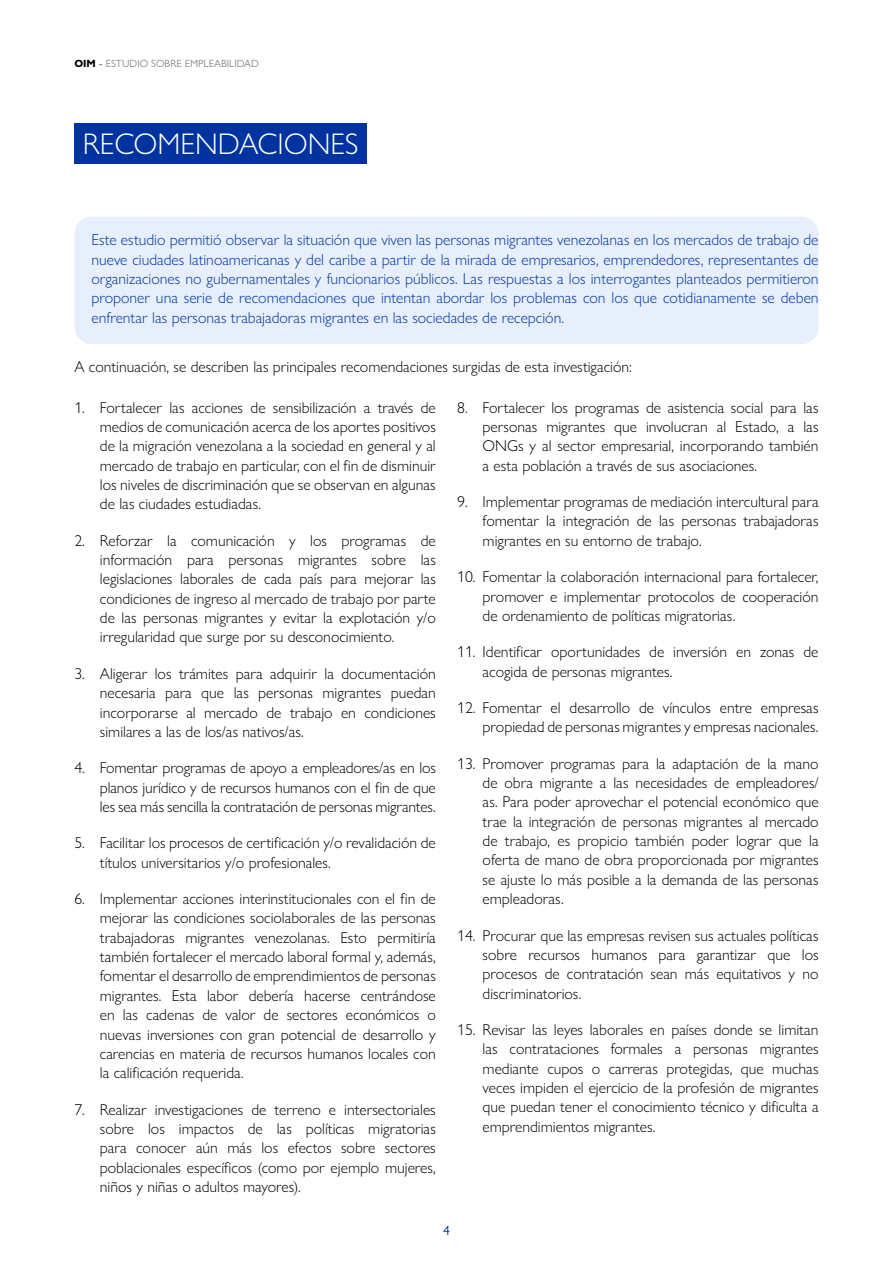
<style>
.page{position:relative;width:893px;height:1263px;background:#fff}
.page>*{position:absolute;margin:0;border:0;box-sizing:border-box;transform-origin:0 0}
.t1{font:300 30px "Gill Sans Nova";color:#fff}
.t2{font:300 15.75px/19.4px "Gill Sans Nova";color:#000;text-align:justify}
.t3{font:300 15.75px/19.4px "Gill Sans Nova";color:#0033a0;text-align:justify}
.t4{font:13.5px "Gill Sans Nova";color:#0033a0}
.t5{font:10.5px "Gill Sans Nova";color:#878787}
.s1{font-weight:700;color:#000}
.s2{font-weight:600}
</style>
<div class="page">
<div style="left:74px;top:123px;width:293px;height:41px;background:#0033a0"></div>
<div style="left:74px;top:217px;width:745px;height:127px;background:#e6effb;border-radius:17px"></div>
<p class="t5" style="left:74px;top:57px;width:186px"><span class="s1">OIM</span> <span class="s2">-</span> ESTUDIO SOBRE EMPLEABILIDAD</p>
<h1 class="t1" style="left:83px;top:125px;width:277px">RECOMENDACIONES</h1>
<p class="t3" style="left:91px;top:230px;width:729px">Este estudio permitió observar la situación que viven las personas migrantes venezolanas en los mercados de trabajo de nueve ciudades latinoamericanas y del caribe a partir de la mirada de empresarios, emprendedores, representantes de organizaciones no gubernamentales y funcionarios públicos. Las respuestas a los interrogantes planteados permitieron proponer una serie de recomendaciones que intentan abordar los problemas con los que cotidianamente se deben enfrentar las personas trabajadoras migrantes en las sociedades de recepción.</p>
<p class="t2" style="left:74px;top:357px;width:559px">A continuación, se describen las principales recomendaciones surgidas de esta investigación:</p>
<p class="t2" style="left:100px;top:397px;width:337px;text-indent:-25px">1. Fortalecer las acciones de sensibilización a través de medios de comunicación acerca de los aportes positivos de la migración venezolana a la sociedad en general y al mercado de trabajo en particular, con el fin de disminuir los niveles de discriminación que se observan en algunas de las ciudades estudiadas.</p>
<p class="t2" style="left:100px;top:530px;width:337px;text-indent:-25px">2. Reforzar la comunicación y los programas de información para personas migrantes sobre las legislaciones laborales de cada país para mejorar las condiciones de ingreso al mercado de trabajo por parte de las personas migrantes y evitar la explotación y/o irregularidad que surge por su desconocimiento.</p>
<p class="t2" style="left:100px;top:664px;width:337px;text-indent:-25px">3. Aligerar los trámites para adquirir la documentación necesaria para que las personas migrantes puedan incorporarse al mercado de trabajo en condiciones similares a las de los/as nativos/as.</p>
<p class="t2" style="left:100px;top:758px;width:337px;text-indent:-25px">4. Fomentar programas de apoyo a empleadores/as en los planos jurídico y de recursos humanos con el fin de que les sea más sencilla la contratación de personas migrantes.</p>
<p class="t2" style="left:100px;top:833px;width:337px;text-indent:-25px">5. Facilitar los procesos de certificación y/o revalidación de títulos universitarios y/o profesionales.</p>
<p class="t2" style="left:100px;top:889px;width:337px;text-indent:-25px">6. Implementar acciones interinstitucionales con el fin de mejorar las condiciones sociolaborales de las personas trabajadoras migrantes venezolanas. Esto permitiría también fortalecer el mercado laboral formal y, además, fomentar el desarrollo de emprendimientos de personas migrantes. Esta labor debería hacerse centrándose en las cadenas de valor de sectores económicos o nuevas inversiones con gran potencial de desarrollo y carencias en materia de recursos humanos locales con la calificación requerida.</p>
<p class="t2" style="left:100px;top:1099px;width:337px;text-indent:-25px">7. Realizar investigaciones de terreno e intersectoriales sobre los impactos de las políticas migratorias para conocer aún más los efectos sobre sectores poblacionales específicos (como por ejemplo mujeres, niños y niñas o adultos mayores).</p>
<p class="t2" style="left:483px;top:397px;width:337px;text-indent:-25px">8. Fortalecer los programas de asistencia social para las personas migrantes que involucran al Estado, a las ONGs y al sector empresarial, incorporando también a esta población a través de sus asociaciones.</p>
<p class="t2" style="left:483px;top:492px;width:337px;text-indent:-25px">9. Implementar programas de mediación intercultural para fomentar la integración de las personas trabajadoras migrantes en su entorno de trabajo.</p>
<p class="t2" style="left:483px;top:567px;width:337px;text-indent:-25px">10. Fomentar la colaboración internacional para fortalecer, promover e implementar protocolos de cooperación de ordenamiento de políticas migratorias.</p>
<p class="t2" style="left:483px;top:642px;width:337px;text-indent:-25px">11. Identificar oportunidades de inversión en zonas de acogida de personas migrantes.</p>
<p class="t2" style="left:457px;top:698px;width:363px;text-align:right">12. Fomentar el desarrollo de vínculos entre empresas propiedad de personas migrantes y empresas nacionales.</p>
<p class="t2" style="left:483px;top:753px;width:337px;text-indent:-25px">13. Promover programas para la adaptación de la mano de obra migrante a las necesidades de empleadores/ as. Para poder aprovechar el potencial económico que trae la integración de personas migrantes al mercado de trabajo, es propicio también poder lograr que la oferta de mano de obra proporcionada por migrantes se ajuste lo más posible a la demanda de las personas empleadoras.</p>
<p class="t2" style="left:483px;top:925px;width:337px;text-indent:-25px">14. Procurar que las empresas revisen sus actuales políticas sobre recursos humanos para garantizar que los procesos de contratación sean más equitativos y no discriminatorios.</p>
<p class="t2" style="left:483px;top:1020px;width:337px;text-indent:-25px">15. Revisar las leyes laborales en países donde se limitan las contrataciones formales a personas migrantes mediante cupos o carreras protegidas, que muchas veces impiden el ejercicio de la profesión de migrantes que puedan tener el conocimiento técnico y dificulta a emprendimientos migrantes.</p>
<p class="t4" style="left:443px;top:1222px;width:8px">4</p>
</div>
